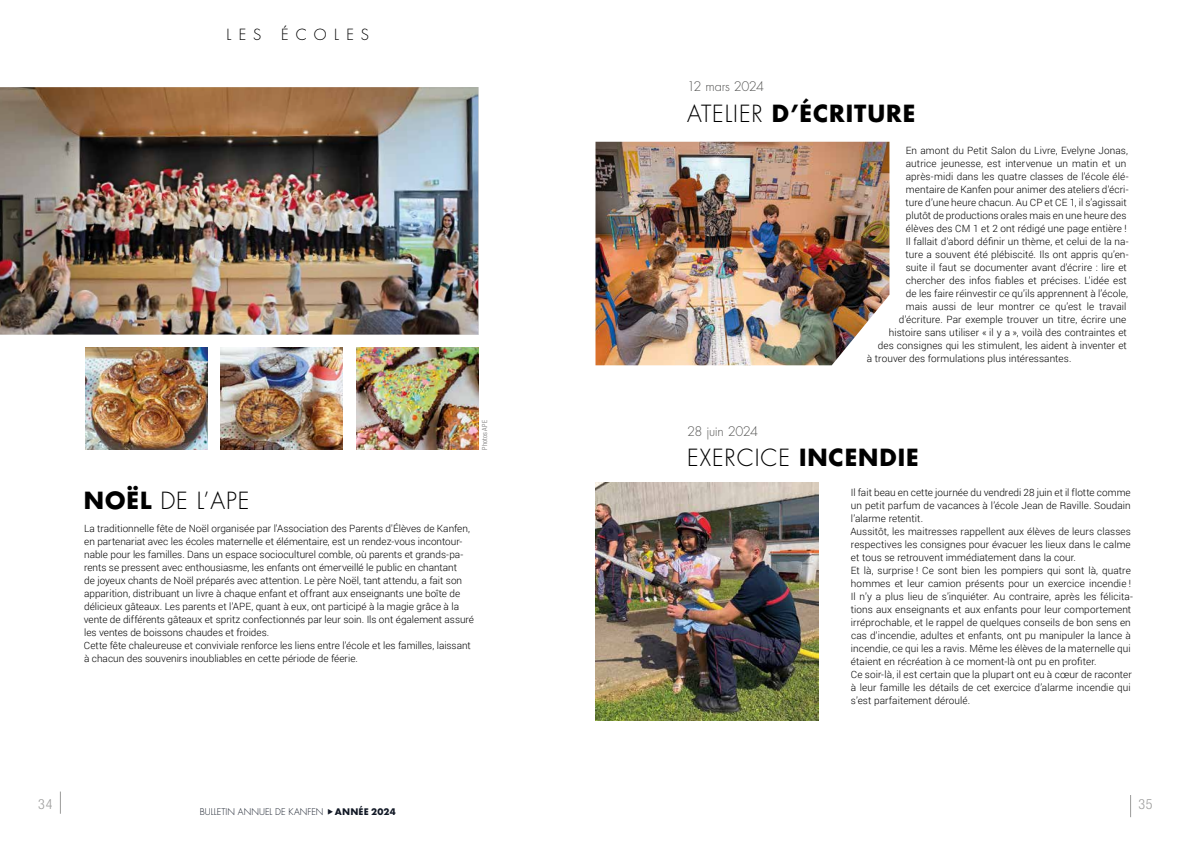
<style>
.page{position:relative;width:1191px;height:842px;background:#fff}
.page>*{position:absolute;margin:0;border:0;box-sizing:border-box;transform-origin:0 0}
.t1{font:300 23px "Futura Std";letter-spacing:.04em;color:#000}
.t2{font:700 23px "Futura Std";letter-spacing:.04em;color:#000}
.t3{font:300 15px "Futura Std";letter-spacing:.48em;color:#000}
.t4{font:300 condensed 14px "Helvetica Neue LT Std";color:#9d9d9c}
.t5{font:300 12.9px "Futura Std";letter-spacing:-.03em;color:#575756}
.t6{font:300 10px/13px "Roboto";letter-spacing:.005em;color:#000}
.t7{font:300 9px "Futura Std";letter-spacing:.005em;color:#121926}
.t8{font:300 condensed 7px "Helvetica Neue LT Std";letter-spacing:.015em;color:#706f6f}
.s1{font-weight:700}
.s2{font-weight:300}
.s3{font-family:"Futura PT";font-weight:700;font-size:10px}
</style>
<div class="page">
<svg style="left:60px;top:791px;width:1px;height:23px"></svg>
<svg style="left:1130px;top:795px;width:1px;height:22px"></svg>
<img style="left:595px;top:142px;width:294px;height:223px">
<img style="left:0;top:87px;width:478px;height:247px">
<img style="left:595px;top:483px;width:223px;height:238px">
<img style="left:86px;top:348px;width:122px;height:102px">
<img style="left:221px;top:348px;width:122px;height:102px">
<img style="left:356px;top:348px;width:122px;height:102px">
<h2 class="t3" style="left:227px;top:25px;width:36px">LES</h2>
<h2 class="t3" style="left:281px;top:25px;width:89px">ÉCOLES</h2>
<p class="t8" style="left:480px;top:450px;width:31px;rotate:-90deg">Photos APE</p>
<h1 class="t1" style="left:84px;top:487px;width:167px"><span class="s1">NOËL</span> DE L’APE</h1>
<p class="t6" style="left:84px;top:521px;width:392px">La traditionnelle fête de Noël organisée par l'Association des Parents d'Élèves de Kanfen, en partenariat avec les écoles maternelle et élémentaire, est un rendez-vous incontour&shy;nable pour les familles. Dans un espace socioculturel comble, où parents et grands-pa&shy;rents se pressent avec enthousiasme, les enfants ont émerveillé le public en chantant<br>de joyeux chants de Noël préparés avec attention. Le père Noël, tant attendu, a fait son apparition, distribuant un livre à chaque enfant et offrant aux enseignants une boîte de délicieux gâteaux. Les parents et l’APE, quant à eux, ont participé à la magie grâce à la vente de différents gâteaux et spritz confectionnés par leur soin. Ils ont également assuré les ventes de boissons chaudes et froides.<br>Cette fête chaleureuse et conviviale renforce les liens entre l’école et les familles, laissant à chacun des souvenirs inoubliables en cette période de féerie.</p>
<p class="t5" style="left:687px;top:79px;width:79px">12 mars 2024</p>
<h1 class="t2" style="left:687px;top:98px;width:230px"><span class="s2">ATELIER</span> D’ÉCRITURE</h1>
<p class="t5" style="left:687px;top:423px;width:72px">28 juin 2024</p>
<p class="t6" style="left:905px;top:143px;width:224px">En amont du Petit Salon du Livre, Evelyne Jonas,</p>
<p class="t6" style="left:905px;top:156px;width:222px">autrice jeunesse, est intervenue un matin et un</p>
<p class="t6" style="left:905px;top:169px;width:224px">après-midi dans les quatre classes de l’école élé-</p>
<p class="t6" style="left:906px;top:182px;width:224px">mentaire de Kanfen pour animer des ateliers d’écri-</p>
<p class="t6" style="left:905px;top:195px;width:223px">ture d’une heure chacun. Au CP et CE 1, il s’agissait</p>
<p class="t6" style="left:906px;top:208px;width:222px">plutôt de productions orales mais en une heure des</p>
<p class="t6" style="left:906px;top:221px;width:222px">élèves des CM 1 et 2 ont rédigé une page entière !</p>
<p class="t6" style="left:905px;top:234px;width:224px">Il fallait d’abord définir un thème, et celui de la na-</p>
<p class="t6" style="left:905px;top:247px;width:225px">ture a souvent été plébiscité. Ils ont appris qu’en-</p>
<p class="t6" style="left:905px;top:260px;width:223px">suite il faut se documenter avant d’écrire : lire et</p>
<p class="t6" style="left:906px;top:273px;width:222px">chercher des infos fiables et précises. L’idée est</p>
<p class="t6" style="left:906px;top:286px;width:224px">de les faire réinvestir ce qu’ils apprennent à l’école,</p>
<p class="t6" style="left:906px;top:299px;width:222px">mais aussi de leur montrer ce qu’est le travail</p>
<p class="t6" style="left:899px;top:312px;width:229px">d’écriture. Par exemple trouver un titre, écrire une</p>
<p class="t6" style="left:889px;top:325px;width:239px">histoire sans utiliser « il y a », voilà des contraintes et</p>
<p class="t6" style="left:878px;top:338px;width:250px">des consignes qui les stimulent, les aident à inventer et</p>
<p class="t6" style="left:866px;top:351px;width:206px">à trouver des formulations plus intéressantes.</p>
<h1 class="t1" style="left:687px;top:444px;width:233px">EXERCICE <span class="s1">INCENDIE</span></h1>
<p class="t6" style="left:850px;top:486px;width:284px">Il fait beau en cette journée du vendredi 28 juin et il flotte comme un petit parfum de vacances à l’école Jean de Raville. Soudain l’alarme retentit.<br>Aussitôt, les maitresses rappellent aux élèves de leurs classes respectives les consignes pour évacuer les lieux dans le calme et tous se retrouvent immédiatement dans la cour.<br>Et là, surprise ! Ce sont bien les pompiers qui sont là, quatre hommes et leur camion présents pour un exercice incendie !<br>Il n’y a plus lieu de s’inquiéter. Au contraire, après les félicita&shy;tions aux enseignants et aux enfants pour leur comportement irréprochable, et le rappel de quelques conseils de bon sens en cas d’incendie, adultes et enfants, ont pu manipuler la lance à incendie, ce qui les a ravis. Même les élèves de la maternelle qui étaient en récréation à ce moment-là ont pu en profiter.<br>Ce soir-là, il est certain que la plupart ont eu à cœur de raconter à leur famille les détails de cet exercice d’alarme incendie qui s’est parfaitement déroulé.</p>
<h3 class="t4" style="left:38px;top:796px;width:16px">34</h3>
<h3 class="t4" style="left:1138px;top:796px;width:16px">35</h3>
<p class="t7" style="left:200px;top:807px;width:197px">BULLETIN ANNUEL DE KANFEN <span class="s3">ANNÉE 2024</span></p>
</div>
